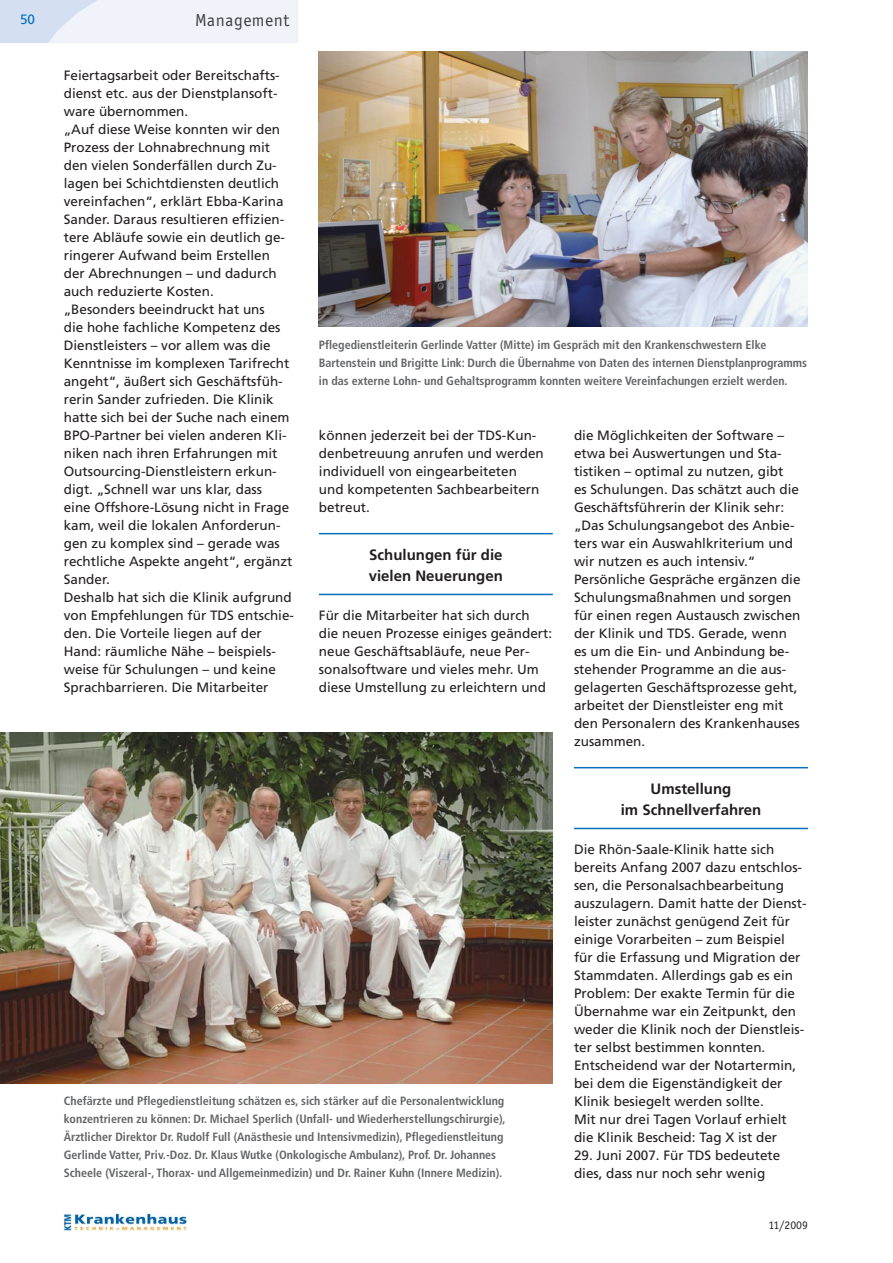
<style>
.page{position:relative;width:893px;height:1263px;background:#fff}
.page>*{position:absolute;margin:0;border:0;box-sizing:border-box;transform-origin:0 0}
.t1{font:18px "Officina Sans";letter-spacing:.03em;color:#404041}
.t2{font:700 15px/21px "Frutiger";color:#231f20;text-align:center}
.t3{font:13.5px/18px "Frutiger";color:#231f20}
.t4{font:13.5px "Frutiger";color:#0071bc}
.t5{font:700 condensed 12px/18px "Frutiger";color:#636466}
.t6{font:12px "Officina Sans";color:#231f20}
</style>
<div class="page">
<div style="left:0;top:0;width:298px;height:43px;background:#d4dff2"></div>
<svg style="left:49px;top:0;width:249px;height:43px"></svg>
<img style="left:64px;top:1213px;width:123px;height:18px">
<hr style="left:574px;top:767px;width:234px;height:1px;background:#0071bc">
<hr style="left:574px;top:828px;width:234px;height:1px;background:#0071bc">
<hr style="left:319px;top:533px;width:234px;height:1px;background:#0071bc">
<hr style="left:319px;top:594px;width:234px;height:1px;background:#0071bc">
<img style="left:319px;top:51px;width:489px;height:276px">
<img style="left:0;top:733px;width:553px;height:351px">
<p class="t4" style="left:20px;top:14px;width:17px">50</p>
<p class="t1" style="left:195px;top:13px;width:96px">Management</p>
<p class="t3" style="left:64px;top:68px;width:232px">Feiertagsarbeit oder Bereitschafts&shy;dienst etc. aus der Dienstplansoft - ware übernommen.<br>„Auf diese Weise konnten wir den Prozess der Lohnabrechnung mit den vielen Sonderfällen durch Zu - lagen bei Schichtdiensten deutlich vereinfachen“, erklärt Ebba-Karina Sander. Daraus resultieren effizien - tere Abläufe sowie ein deutlich ge - ringerer Aufwand beim Erstellen der Abrechnungen – und dadurch auch reduzierte Kosten.<br>„Besonders beeindruckt hat uns<br>die hohe fachliche Kompetenz des Dienstleisters – vor allem was die Kenntnisse im komplexen Tarifrecht angeht“, äußert sich Geschäftsfüh - rerin Sander zufrieden. Die Klinik hatte sich bei der Suche nach einem BPO-Partner bei vielen anderen Kli&shy;niken nach ihren Erfahrungen mit Outsourcing-Dienstleistern erkun&shy;digt. „Schnell war uns klar, dass<br>eine Offshore-Lösung nicht in Frage kam, weil die lokalen Anforderun&shy;gen zu komplex sind – gerade was recht liche Aspekte angeht“, ergänzt Sander.<br>Deshalb hat sich die Klinik aufgrund von Empfehlungen für TDS entschie&shy;den. Die Vorteile liegen auf der Hand: räumliche Nähe – beispiels&shy;weise für Schulungen – und keine Sprachbarrieren. Die Mitarbeiter</p>
<p class="t5" style="left:319px;top:337px;width:490px">Pflegedienstleiterin Gerlinde Vatter (Mitte) im Gespräch mit den Krankenschwestern Elke<br>Bartenstein und Brigitte Link: Durch die Übernahme von Daten des internen Dienst plan programms in das externe Lohn- und Gehaltsprogramm konnten weitere Vereinfachungen erzielt werden.</p>
<p class="t3" style="left:319px;top:427px;width:226px">können jederzeit bei der TDS-Kun&shy;denbetreuung anrufen und werden individuell von eingearbeiteten und kompetenten Sachbearbeitern betreut.</p>
<p class="t2" style="left:369px;top:545px;width:136px;text-align:left">Schulungen für die vielen Neuerungen</p>
<p class="t3" style="left:319px;top:608px;width:235px">Für die Mitarbeiter hat sich durch die neuen Prozesse einiges geändert: neue Geschäftsabläufe, neue Per - sonalsoftware und vieles mehr. Um diese Umstellung zu erleichtern und</p>
<p class="t3" style="left:574px;top:428px;width:228px">die Möglichkeiten der Software – etwa bei Auswertungen und Sta - tistiken – optimal zu nutzen, gibt<br>es Schulungen. Das schätzt auch die<br>Geschäftsführerin der Klinik sehr: „Das Schulungsangebot des Anbie&shy;ters war ein Auswahlkriterium und wir nutzen es auch intensiv.“<br>Persönliche Gespräche ergänzen die<br>Schulungsmaßnahmen und sorgen für einen regen Austausch zwischen der Klinik und TDS. Gerade, wenn es um die Ein- und Anbindung be - stehender Programme an die aus - gelagerten Geschäftsprozesse geht, arbeitet der Dienstleister eng mit den Personalern des Krankenhauses zusammen.</p>
<p class="t2" style="left:621px;top:779px;width:142px">Umstellung<br>im Schnellverfahren</p>
<p class="t3" style="left:574px;top:842px;width:234px">Die Rhön-Saale-Klinik hatte sich bereits Anfang 2007 dazu entschlos&shy;sen, die Personalsachbearbeitung auszulagern. Damit hatte der Dienst&shy;leister zunächst genügend Zeit für einige Vorarbeiten – zum Beispiel für die Erfassung und Migration der Stammdaten. Allerdings gab es ein Problem: Der exakte Termin für die Übernahme war ein Zeitpunkt, den weder die Klinik noch der Dienstleis&shy;ter selbst bestimmen konnten.<br>Entscheidend war der Notartermin, bei dem die Eigenständigkeit der Klinik besiegelt werden sollte.<br>Mit nur drei Tagen Vorlauf erhielt die Klinik Bescheid: Tag X ist der</p>
<p class="t3" style="left:574px;top:1148px;width:208px">29. Juni 2007. Für TDS bedeutete dies, dass nur noch sehr wenig</p>
<p class="t5" style="left:64px;top:1093px;width:443px">Chefärzte und Pflegedienstleitung schätzen es, sich stärker auf die Personalentwicklung konzentrieren zu können: Dr. Michael Sperlich (Unfall- und Wiederherstellungschirurgie), Ärztlicher Direktor Dr. Rudolf Full (Anästhesie und Intensivmedizin), Pflegedienstleitung Gerlinde Vatter, Priv.-Doz. Dr. Klaus Wutke (Onkologische Ambulanz), Prof. Dr. Johannes Scheele (Viszeral-, Thorax- und Allgemeinmedizin) und Dr. Rainer Kuhn (Innere Medizin).</p>
<p class="t6" style="left:768px;top:1221px;width:41px">11/2009</p>
</div>
